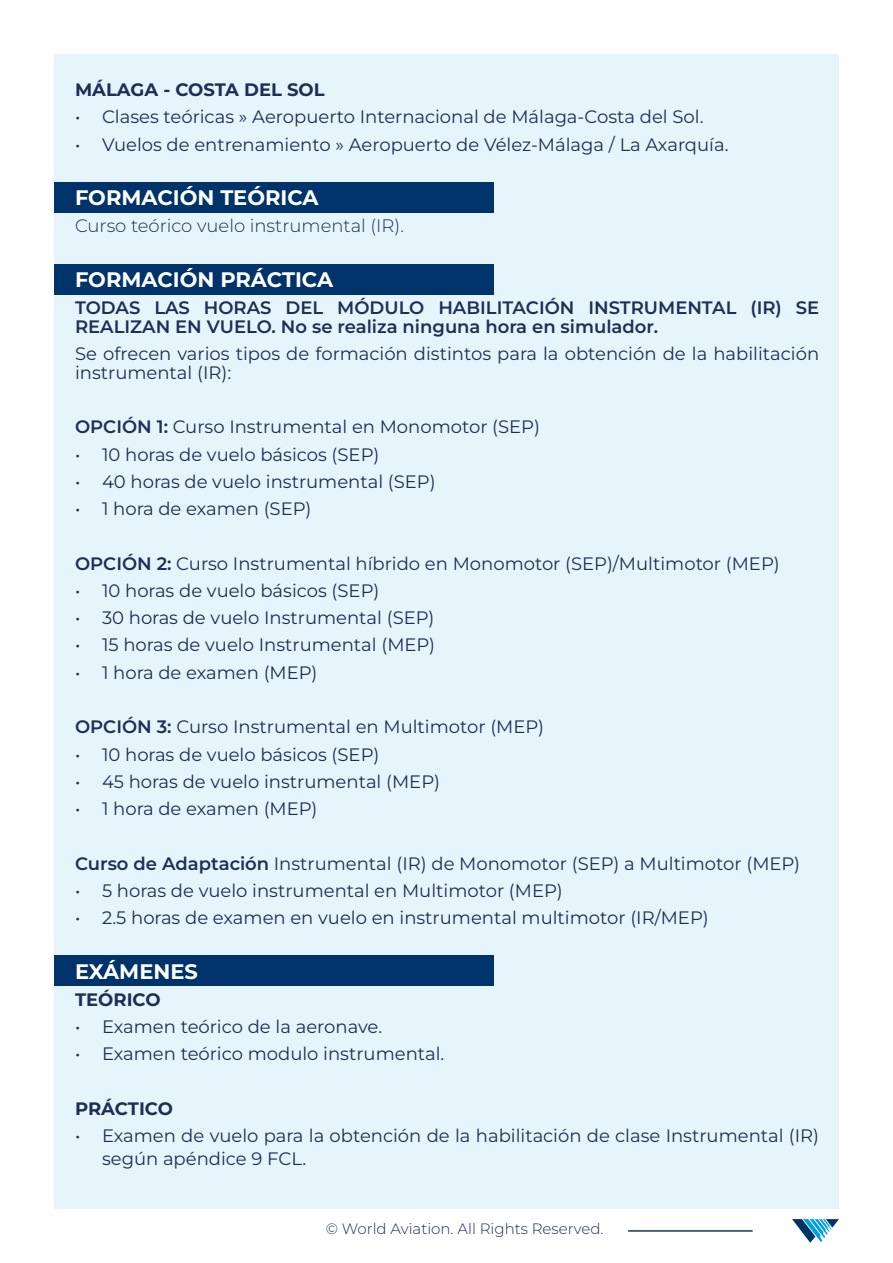
<style>
.page{position:relative;width:893px;height:1263px;background:#fff}
.page>*{position:absolute;margin:0;border:0;box-sizing:border-box;transform-origin:0 0}
.t1{font:700 21px "Montserrat";color:#fff}
.t2{font:18px/18.8px "Montserrat";color:#1f2e55}
.t3{font:600 18px/18.8px "Montserrat";color:#1f2e55}
.t4{font:300 18px "Montserrat";color:#1f2e55}
.t5{font:700 18px "Montserrat";color:#1f2e55}
.t6{font:300 15px "Montserrat";color:#1f2e55}
.s1{font-weight:600}
</style>
<div class="page">
<div style="left:54px;top:54px;width:785px;height:1155px;background:#e6f5fc"></div>
<div style="left:54px;top:955px;width:439px;height:30px;background:#00336a"></div>
<div style="left:54px;top:182px;width:439px;height:31px;background:#00336a"></div>
<div style="left:54px;top:264px;width:439px;height:31px;background:#00336a"></div>
<hr style="left:628px;top:1230px;width:125px;height:2px;background:#1f2e55">
<svg style="left:792px;top:1219px;width:47px;height:24px"></svg>
<p class="t5" style="left:75px;top:78px;width:251px">MÁLAGA - COSTA DEL SOL</p>
<p class="t2" style="left:75px;top:107px;width:630px">• Clases teóricas » Aeropuerto Internacional de Málaga-Costa del Sol.</p>
<p class="t2" style="left:75px;top:134px;width:655px">• Vuelos de entrenamiento » Aeropuerto de Vélez-Málaga / La Axarquía.</p>
<p class="t1" style="left:75px;top:184px;width:245px">FORMACIÓN TEÓRICA</p>
<p class="t4" style="left:75px;top:214px;width:330px">Curso teórico vuelo instrumental (IR).</p>
<p class="t1" style="left:75px;top:265px;width:260px">FORMACIÓN PRÁCTICA</p>
<p class="t3" style="left:75px;top:298px;width:746px">TODAS LAS HORAS DEL MÓDULO HABILITACIÓN INSTRUMENTAL (IR) SE<br>REALIZAN EN VUELO. No se realiza ninguna hora en simulador.</p>
<p class="t2" style="left:75px;top:344px;width:746px">Se ofrecen varios tipos de formación distintos para la obtención de la habilitación instrumental (IR):</p>
<p class="t2" style="left:75px;top:417px;width:466px"><span class="s1">OPCIÓN 1:</span> Curso Instrumental en Monomotor (SEP)</p>
<p class="t2" style="left:75px;top:444px;width:306px">• 10 horas de vuelo básicos (SEP)</p>
<p class="t2" style="left:75px;top:472px;width:362px">• 40 horas de vuelo instrumental (SEP)</p>
<p class="t2" style="left:75px;top:499px;width:238px">• 1 hora de examen (SEP)</p>
<p class="t2" style="left:75px;top:553px;width:706px"><span class="s1">OPCIÓN 2:</span> Curso Instrumental híbrido en Monomotor (SEP)/Multimotor (MEP)</p>
<p class="t2" style="left:75px;top:581px;width:306px">• 10 horas de vuelo básicos (SEP)</p>
<p class="t2" style="left:75px;top:608px;width:361px">• 30 horas de vuelo Instrumental (SEP)</p>
<p class="t2" style="left:75px;top:635px;width:362px">• 15 horas de vuelo Instrumental (MEP)</p>
<p class="t2" style="left:75px;top:662px;width:244px">• 1 hora de examen (MEP)</p>
<p class="t2" style="left:75px;top:717px;width:471px"><span class="s1">OPCIÓN 3:</span> Curso Instrumental en Multimotor (MEP)</p>
<p class="t2" style="left:75px;top:744px;width:306px">• 10 horas de vuelo básicos (SEP)</p>
<p class="t2" style="left:75px;top:771px;width:366px">• 45 horas de vuelo instrumental (MEP)</p>
<p class="t2" style="left:75px;top:799px;width:244px">• 1 hora de examen (MEP)</p>
<p class="t2" style="left:75px;top:853px;width:727px"><span class="s1">Curso de Adaptación</span> Instrumental (IR) de Monomotor (SEP) a Multimotor (MEP)</p>
<p class="t2" style="left:75px;top:880px;width:489px">• 5 horas de vuelo instrumental en Multimotor (MEP)</p>
<p class="t2" style="left:75px;top:908px;width:635px">• 2.5 horas de examen en vuelo en instrumental multimotor (IR/MEP)</p>
<p class="t1" style="left:75px;top:957px;width:124px">EXÁMENES</p>
<p class="t5" style="left:75px;top:987px;width:87px">TEÓRICO</p>
<p class="t2" style="left:75px;top:1017px;width:309px">• Examen teórico de la aeronave.</p>
<p class="t2" style="left:75px;top:1044px;width:371px">• Examen teórico modulo instrumental.</p>
<p class="t5" style="left:75px;top:1096px;width:100px">PRÁCTICO</p>
<p class="t2" style="left:102px;top:1124px;width:719px;line-height:22.5px;text-indent:-27px">• Examen de vuelo para la obtención de la habilitación de clase Instrumental (IR) según apéndice 9 FCL.</p>
<p class="t6" style="left:326px;top:1218px;width:279px">© World Aviation. All Rights Reserved.</p>
</div>
